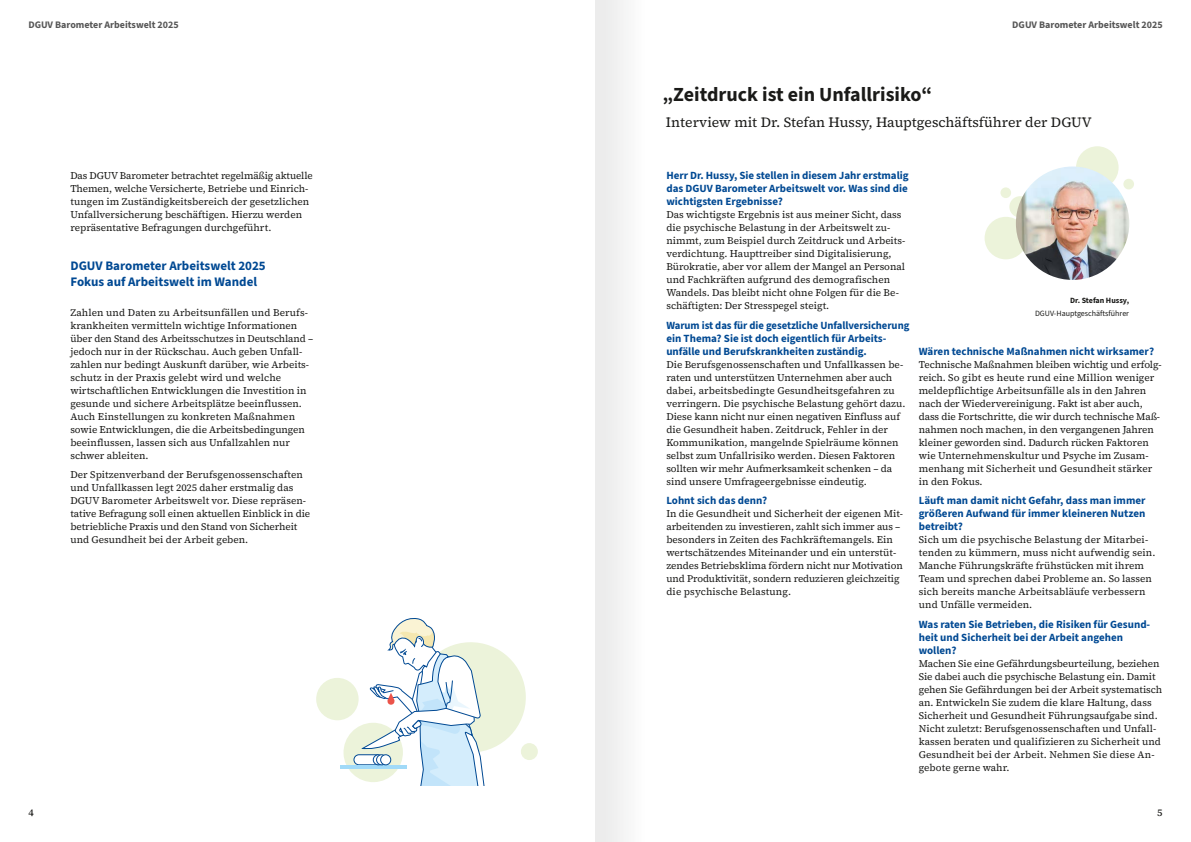
<style>
.page{position:relative;width:1191px;height:842px;background:#fff}
.page>*{position:absolute;margin:0;border:0;box-sizing:border-box;transform-origin:0 0}
.t1{font:700 20px "Source Sans 3";color:#1a1a18}
.t2{font:14px "Source Serif 4";color:#1a1a18}
.t3{font:700 13px/16px "Source Sans 3";color:#004993}
.t4{font:700 11px/13px "Source Sans 3";color:#004993;text-align:justify}
.t5{font:10px/13px "Source Serif 4";color:#1a1a18}
.t6{font:700 10px "Source Sans 3";color:#565656}
.t7{font:500 10px "Source Serif 4";color:#1a1a18}
.t8{font:8px/13px "Source Sans 3";color:#1a1a18;text-align:right}
.s1{font-weight:700}
</style>
<div class="page">
<div style="left:984px;top:217px;width:43px;height:42px;background:#ecf3da;border-radius:50%"></div>
<div style="left:1123px;top:179px;width:11px;height:10px;background:#ecf3da;border-radius:50%"></div>
<div style="left:1076px;top:146px;width:42px;height:43px;background:#ecf3da;border-radius:50%"></div>
<div style="left:1009px;top:196px;width:21px;height:21px;background:#ecf3da;border-radius:50%"></div>
<div style="left:1000px;top:187px;width:11px;height:11px;background:#ecf3da;border-radius:50%"></div>
<div style="left:521px;top:743px;width:17px;height:17px;background:#ecf3da;border-radius:50%"></div>
<svg style="left:316px;top:618px;width:211px;height:168px"></svg>
<img style="left:1016px;top:166px;width:113px;height:114px;border-radius:57px">
<p class="t6" style="left:28px;top:18px;width:152px">DGUV Barometer Arbeitswelt 2025</p>
<p class="t6" style="left:1012px;top:18px;width:152px">DGUV Barometer Arbeitswelt 2025</p>
<p class="t5" style="left:70px;top:169px;width:244px">Das DGUV Barometer betrachtet regelmäßig aktuelle Themen, welche Versicherte, Betriebe und Einrich&shy;tungen im Zuständigkeitsbereich der gesetzlichen Unfallversicherung beschäftigen. Hierzu werden repräsentative Befragungen durchgeführt.</p>
<h2 class="t3" style="left:70px;top:258px;width:197px">DGUV Barometer Arbeitswelt 2025<br>Fokus auf Arbeitswelt im Wandel</h2>
<p class="t5" style="left:70px;top:306px;width:244px">Zahlen und Daten zu Arbeitsunfällen und Berufs&shy;krankheiten vermitteln wichtige Informationen über den Stand des Arbeitsschutzes in Deutschland – jedoch nur in der Rückschau. Auch geben Unfall&shy;zahlen nur bedingt Auskunft darüber, wie Arbeits&shy;schutz in der Praxis gelebt wird und welche wirtschaftlichen Entwicklungen die Investition in gesunde und sichere Arbeitsplätze beeinflussen.<br>Auch Einstellungen zu konkreten Maßnahmen sowie Entwicklungen, die die Arbeitsbedingungen beeinflussen, lassen sich aus Unfallzahlen nur schwer ableiten.</p>
<p class="t5" style="left:70px;top:468px;width:241px">Der Spitzenverband der Berufsgenossenschaften und Unfallkassen legt 2025 daher erstmalig das DGUV Barometer Arbeitswelt vor. Diese repräsen&shy;tative Befragung soll einen aktuellen Einblick in die betriebliche Praxis und den Stand von Sicherheit und Gesundheit bei der Arbeit geben.</p>
<h1 class="t1" style="left:662px;top:81px;width:271px">„Zeitdruck ist ein Unfallrisiko“</h1>
<p class="t2" style="left:666px;top:113px;width:427px">Interview mit Dr. Stefan Hussy, Hauptgeschäftsführer der DGUV</p>
<p class="t4" style="left:666px;top:169px;width:244px">Herr Dr. Hussy, Sie stellen in diesem Jahr erstmalig das DGUV Barometer Arbeitswelt vor. Was sind die wichtigsten Ergebnisse?</p>
<p class="t5" style="left:666px;top:208px;width:240px">Das wichtigste Ergebnis ist aus meiner Sicht, dass die psychische Belastung in der Arbeitswelt zu&shy;nimmt, zum Beispiel durch Zeitdruck und Arbeits&shy;verdichtung. Haupttreiber sind Digitalisierung, Bürokratie, aber vor allem der Mangel an Personal und Fachkräften aufgrund des demografischen Wandels. Das bleibt nicht ohne Folgen für die Be&shy;schäftigten: Der Stresspegel steigt.</p>
<p class="t4" style="left:666px;top:318px;width:244px;text-align:left">Warum ist das für die gesetzliche Unfallversicherung ein Thema? Sie ist doch eigentlich für Arbeits&shy;unfälle und Berufskrankheiten zuständig.</p>
<p class="t5" style="left:666px;top:358px;width:241px">Die Berufsgenossenschaften und Unfallkassen be&shy;raten und unterstützen Unternehmen aber auch dabei, arbeitsbedingte Gesundheitsgefahren zu verringern. Die psychische Belastung gehört dazu.<br>Diese kann nicht nur einen negativen Einfluss auf die Gesundheit haben. Zeitdruck, Fehler in der Kommunikation, mangelnde Spielräume können selbst zum Unfallrisiko werden. Diesen Faktoren sollten wir mehr Aufmerksamkeit schenken – da sind unsere Umfrageergebnisse eindeutig.</p>
<p class="t4" style="left:666px;top:494px;width:102px">Lohnt sich das denn?</p>
<p class="t5" style="left:666px;top:507px;width:238px">In die Gesundheit und Sicherheit der eigenen Mit&shy;arbeitenden zu investieren, zahlt sich immer aus – besonders in Zeiten des Fachkräftemangels. Ein wertschätzendes Miteinander und ein unterstüt&shy;zendes Betriebsklima fördern nicht nur Motivation und Produktivität, sondern reduzieren gleichzeitig die psychische Belastung.</p>
<p class="t8" style="left:1035px;top:293px;width:96px"><span class="s1">Dr. Stefan Hussy,<br></span>DGUV-Hauptgeschäftsführer</p>
<p class="t4" style="left:918px;top:344px;width:237px">Wären technische Maßnahmen nicht wirksamer?</p>
<p class="t5" style="left:918px;top:358px;width:244px">Technische Maßnahmen bleiben wichtig und erfolg&shy;reich. So gibt es heute rund eine Million weniger meldepflichtige Arbeitsunfälle als in den Jahren nach der Wiedervereinigung. Fakt ist aber auch, dass die Fortschritte, die wir durch technische Maß&shy;nahmen noch machen, in den vergangenen Jahren kleiner geworden sind. Dadurch rücken Faktoren wie Unternehmenskultur und Psyche im Zusam&shy;menhang mit Sicherheit und Gesundheit stärker in den Fokus.</p>
<p class="t4" style="left:918px;top:494px;width:228px">Läuft man damit nicht Gefahr, dass man immer größeren Aufwand für immer kleineren Nutzen betreibt?</p>
<p class="t5" style="left:918px;top:533px;width:238px">Sich um die psychische Belastung der Mitarbei&shy;tenden zu kümmern, muss nicht aufwendig sein.<br>Manche Führungskräfte frühstücken mit ihrem Team und sprechen dabei Probleme an. So lassen sich bereits manche Arbeitsabläufe verbessern und Unfälle vermeiden.</p>
<p class="t4" style="left:918px;top:617px;width:233px;text-align:left">Was raten Sie Betrieben, die Risiken für Gesund&shy;heit und Sicherheit bei der Arbeit angehen wollen?</p>
<p class="t5" style="left:918px;top:657px;width:245px">Machen Sie eine Gefährdungsbeurteilung, beziehen Sie dabei auch die psychische Belastung ein. Damit gehen Sie Gefährdungen bei der Arbeit systematisch an. Entwickeln Sie zudem die klare Haltung, dass Sicherheit und Gesundheit Führungsaufgabe sind.<br>Nicht zuletzt: Berufsgenossenschaften und Unfall&shy;kassen beraten und qualifizieren zu Sicherheit und Gesundheit bei der Arbeit. Nehmen Sie diese An&shy;gebote gerne wahr.</p>
<p class="t7" style="left:28px;top:806px;width:7px">4</p>
<p class="t7" style="left:1157px;top:806px;width:7px">5</p>
</div>
